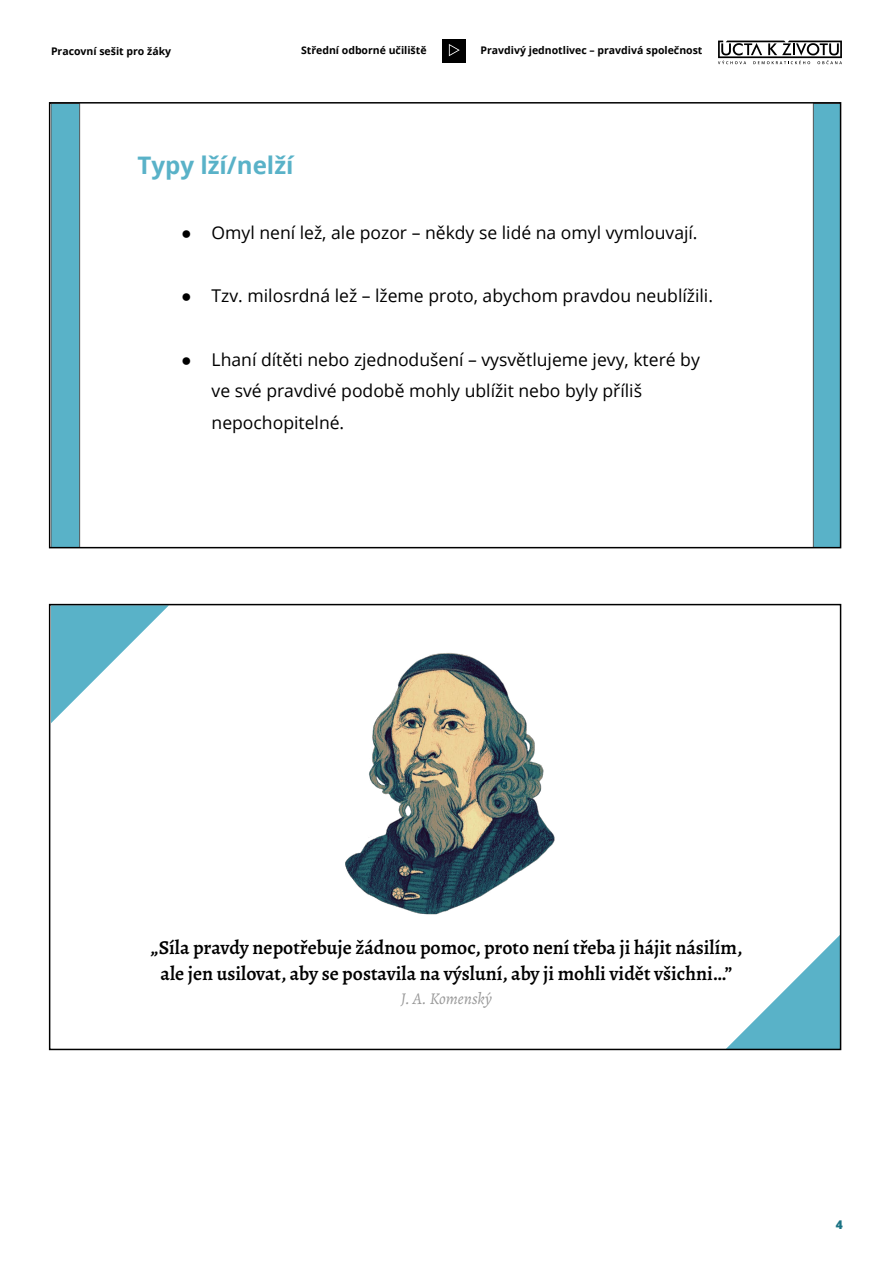
<style>
.page{position:relative;width:893px;height:1263px;background:#fff}
.page>*{position:absolute;margin:0;border:0;box-sizing:border-box;transform-origin:0 0}
.t1{font:700 24.15px "Open Sans";color:#59b2c8}
.t2{font:600 19.8px/25.7px "Alegreya";color:#000;text-align:center}
.t3{font:17.55px/31.7px "Open Sans";color:#000}
.t4{font:italic 16.5px "Alegreya";color:#999}
.t5{font:800 12px "Open Sans";color:#1b7384}
.t6{font:700 10.5px "Open Sans";color:#000}
.s1{font-family:"Arial"}
</style>
<div class="page">
<svg style="left:718px;top:41px;width:124px;height:23px"></svg>
<div style="left:442px;top:39px;width:23px;height:23px;background:#000"></div>
<svg style="left:449px;top:44px;width:11px;height:12px"></svg>
<div style="left:52px;top:105px;width:28px;height:440px;background:#59b2c8"></div>
<div style="left:813px;top:105px;width:25px;height:440px;background:#59b2c8"></div>
<div style="left:49px;top:102px;width:792px;height:446px;border:2px solid #000"></div>
<img style="left:345px;top:653px;width:210px;height:262px">
<svg style="left:728px;top:937px;width:110px;height:110px"></svg>
<svg style="left:52px;top:607px;width:115px;height:115px"></svg>
<div style="left:49px;top:604px;width:792px;height:446px;border:2px solid #000"></div>
<p class="t6" style="left:51px;top:44px;width:122px">Pracovní sešit pro žáky</p>
<p class="t6" style="left:301px;top:43px;width:127px">Střední odborné učiliště</p>
<p class="t6" style="left:481px;top:43px;width:223px">Pravdivý jednotlivec – pravdivá společnost</p>
<h1 class="t1" style="left:137px;top:148px;width:158px">Typy lží/nelží</h1>
<p class="t3" style="left:181px;top:216px;width:518px"><span class="s1">●</span> Omyl není lež, ale pozor – někdy se lidé na omyl vymlouvají.</p>
<p class="t3" style="left:181px;top:280px;width:533px"><span class="s1">●</span> Tzv. milosrdná lež – lžeme proto, abychom pravdou neublížili.</p>
<p class="t3" style="left:212px;top:343px;width:490px;text-indent:-30px"><span class="s1">●</span> Lhaní dítěti nebo zjednodušení – vysvětlujeme jevy, které by ve své pravdivé podobě mohly ublížit nebo byly příliš nepochopitelné.</p>
<p class="t2" style="left:151px;top:935px;width:593px">„Síla pravdy nepotřebuje žádnou pomoc, proto není třeba ji hájit násilím, ale jen usilovat, aby se postavila na výsluní, aby ji mohli vidět všichni…”</p>
<p class="t4" style="left:401px;top:987px;width:93px">J. A. Komenský</p>
<p class="t5" style="left:836px;top:1215px;width:9px">4</p>
</div>
